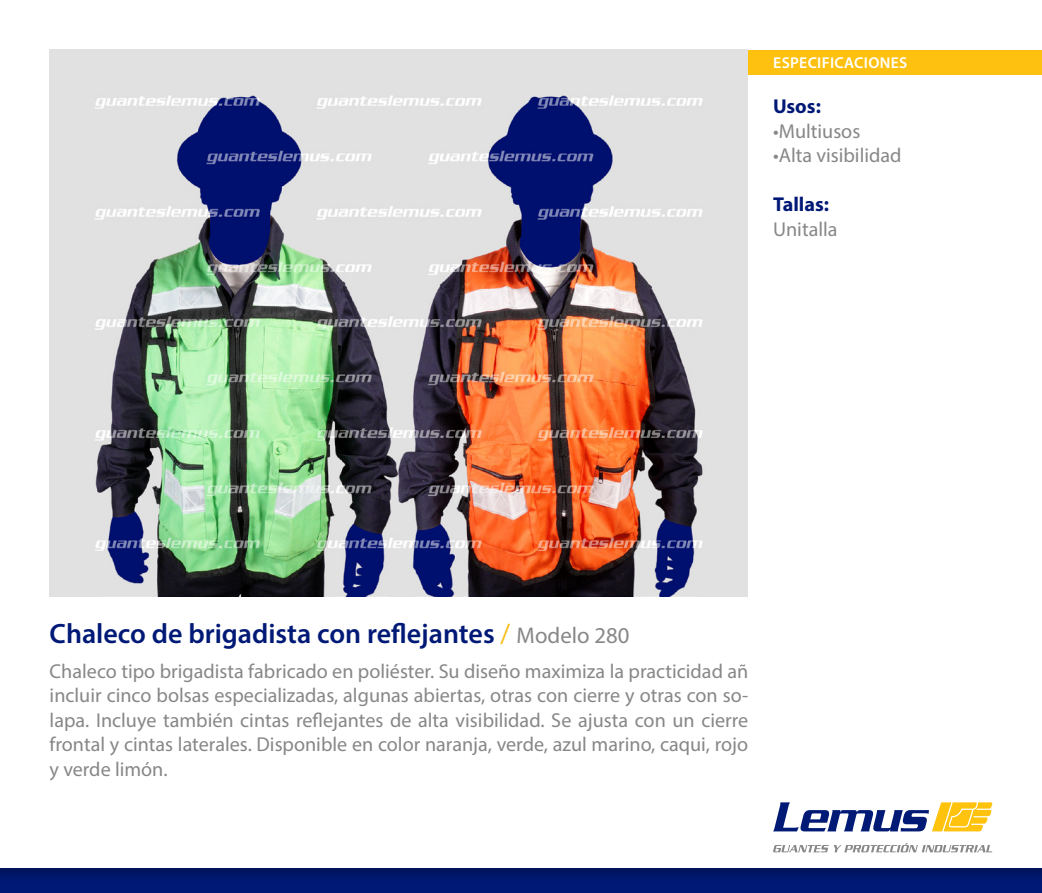
<style>
.page{position:relative;width:1042px;height:893px;background:#fff}
.page>*{position:absolute;margin:0;border:0;box-sizing:border-box;transform-origin:0 0}
.t1{font:600 28px "Myriad Pro";color:#001976}
.t2{font:20.12px/24.5px "Myriad Pro";color:#878787;text-align:justify}
.t3{font:700 20.12px "Myriad Pro";color:#001976}
.t4{font:600 15.75px "Myriad Pro";letter-spacing:.02em;color:#fff}
.s1{font-weight:400;color:#fabe19}
.s2{font-weight:400;font-size:22.75px;color:#878787}
</style>
<div class="page">
<img style="left:50px;top:50px;width:697px;height:546px">
<img style="left:0;top:868px;width:1042px;height:25px">
<div style="left:748px;top:50px;width:294px;height:24px;background:#ffc10f"></div>
<svg style="left:773px;top:802px;width:219px;height:29px"></svg>
<svg style="left:773px;top:843px;width:219px;height:9px"></svg>
<p class="t4" style="left:773px;top:53px;width:136px">ESPECIFICACIONES</p>
<p class="t3" style="left:773px;top:93px;width:49px">Usos:</p>
<p class="t2" style="left:773px;top:118px;width:89px">•Multiusos</p>
<p class="t2" style="left:773px;top:143px;width:130px">•Alta visibilidad</p>
<p class="t3" style="left:773px;top:191px;width:57px">Tallas:</p>
<p class="t2" style="left:773px;top:216px;width:66px">Unitalla</p>
<h1 class="t1" style="left:50px;top:616px;width:581px">Chaleco de brigadista con reflejantes <span class="s1">/</span> <span class="s2">Modelo 280</span></h1>
<p class="t2" style="left:50px;top:658px;width:700px">Chaleco tipo brigadista fabricado en poliéster. Su diseño maximiza la practicidad añ incluir cinco bolsas especializadas, algunas abiertas, otras con cierre y otras con so&shy;lapa. Incluye también cintas reflejantes de alta visibilidad. Se ajusta con un cierre frontal y cintas laterales. Disponible en color naranja, verde, azul marino, caqui, rojo y verde limón.</p>
</div>
